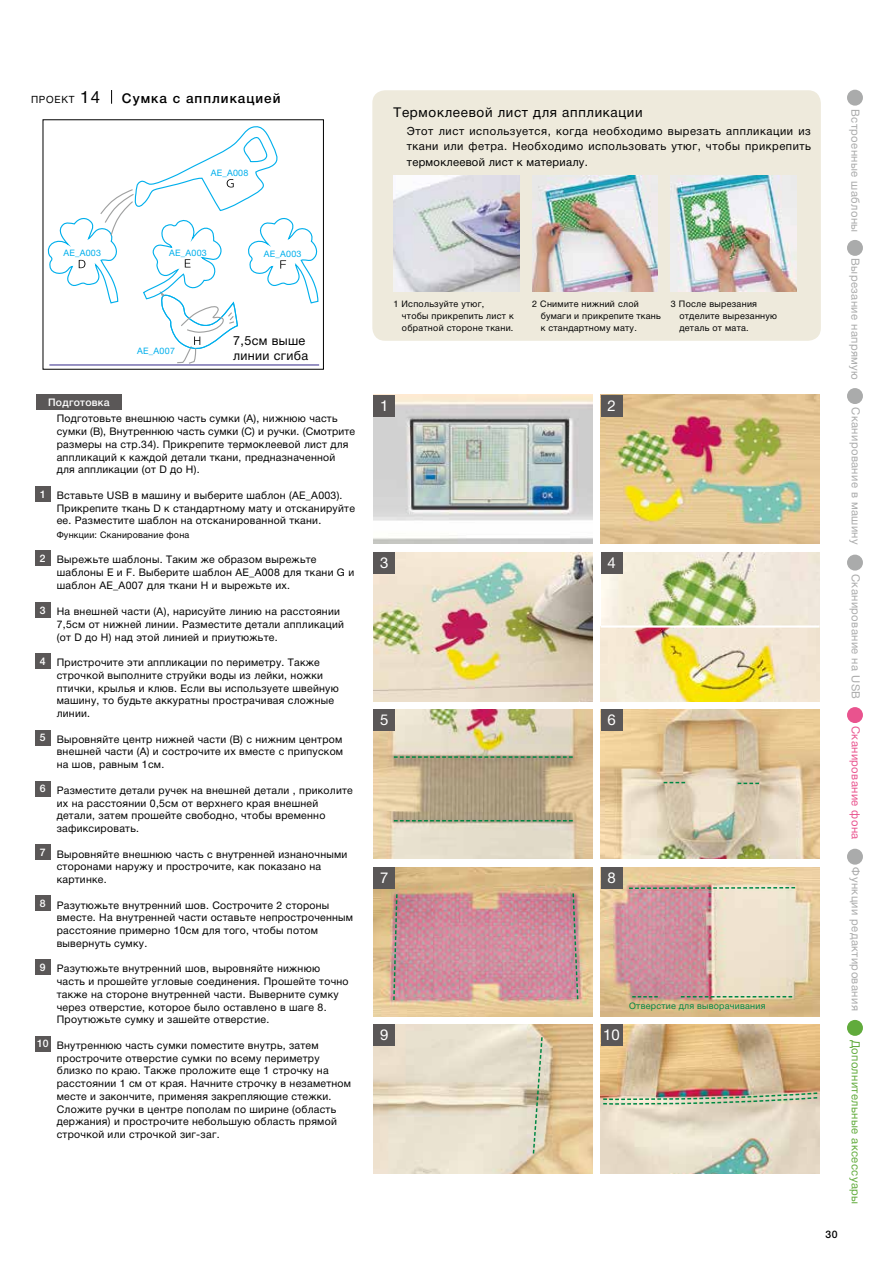
<style>
.page{position:relative;width:893px;height:1263px;background:#fff}
.page>*{position:absolute;margin:0;border:0;box-sizing:border-box;transform-origin:0 0}
.t1{font:15px "Helvetica Neue Cyr";color:#fff}
.t2{font:13.5px "Helvetica Neue Cyr";letter-spacing:.05em;color:#000}
.t3{font:500 13.5px "Helvetica Neue Cyr";letter-spacing:.075em;color:#000}
.t4{font:12.6px/14.9px "Helvetica Neue Cyr";letter-spacing:.025em;color:#000}
.t5{font:11.25px/15.8px "Helvetica Neue Cyr";letter-spacing:.025em;color:#000;text-align:justify}
.t6{font:11.25px "Helvetica Neue Cyr";letter-spacing:.035em;color:#aaabab}
.t7{font:11.25px "Helvetica Neue Cyr";letter-spacing:.035em;color:#61ab3c}
.t8{font:11.25px "Helvetica Neue Cyr";letter-spacing:.035em;color:#e9538e}
.t9{font:10.5px/12.8px "Helvetica Neue Cyr";letter-spacing:.025em;color:#000}
.t10{font:500 10.5px "Helvetica Neue Cyr";letter-spacing:.025em;color:#fff}
.t11{font:500 10.5px "Helvetica Neue Cyr";color:#000}
.t12{font:10.05px "Helvetica Neue Cyr";letter-spacing:.075em;color:#000}
.t13{font:9px/12px "Helvetica Neue Cyr";letter-spacing:.03em;color:#000}
.t14{font:9px "Helvetica Neue Cyr";letter-spacing:.025em;color:#008843}
.t15{font:8.85px "Helvetica Neue Cyr";letter-spacing:.025em;color:#00afec}
.s1{font-size:16.8px}
</style>
<div class="page">
<div style="left:372px;top:90px;width:449px;height:251px;background:#eeeadc;border-radius:13px"></div>
<div style="left:43px;top:120px;width:281px;height:249px;border:1px solid #000"></div>
<img style="left:373px;top:395px;width:219px;height:149px">
<img style="left:373px;top:552px;width:219px;height:149px">
<img style="left:373px;top:710px;width:219px;height:148px">
<img style="left:373px;top:867px;width:219px;height:149px">
<img style="left:373px;top:1024px;width:219px;height:149px">
<img style="left:601px;top:395px;width:219px;height:149px">
<img style="left:601px;top:710px;width:219px;height:148px">
<img style="left:601px;top:867px;width:219px;height:149px">
<img style="left:601px;top:1024px;width:219px;height:149px">
<img style="left:394px;top:175px;width:125px;height:116px">
<img style="left:532px;top:175px;width:126px;height:116px">
<img style="left:670px;top:175px;width:126px;height:116px">
<hr style="left:49px;top:364px;width:270px;height:2px;background:#4d4398">
<img style="left:601px;top:552px;width:219px;height:149px">
<svg style="left:111px;top:90px;width:1px;height:14px"></svg>
<div style="left:373px;top:395px;width:22px;height:21px;background:#5a5757"></div>
<div style="left:373px;top:552px;width:22px;height:22px;background:#5a5757"></div>
<div style="left:373px;top:710px;width:22px;height:21px;background:#5a5757"></div>
<div style="left:373px;top:867px;width:22px;height:21px;background:#5a5757"></div>
<div style="left:373px;top:1024px;width:22px;height:22px;background:#5a5757"></div>
<div style="left:601px;top:395px;width:21px;height:21px;background:#5a5757"></div>
<div style="left:601px;top:552px;width:21px;height:22px;background:#5a5757"></div>
<div style="left:601px;top:710px;width:21px;height:21px;background:#5a5757"></div>
<div style="left:601px;top:867px;width:21px;height:21px;background:#5a5757"></div>
<div style="left:601px;top:1024px;width:21px;height:22px;background:#5a5757"></div>
<div style="left:35px;top:486px;width:15px;height:15px;background:#5a5757"></div>
<div style="left:35px;top:551px;width:15px;height:15px;background:#5a5757"></div>
<div style="left:35px;top:602px;width:15px;height:16px;background:#5a5757"></div>
<div style="left:35px;top:653px;width:15px;height:16px;background:#5a5757"></div>
<div style="left:35px;top:730px;width:15px;height:15px;background:#5a5757"></div>
<div style="left:35px;top:781px;width:15px;height:15px;background:#5a5757"></div>
<div style="left:35px;top:845px;width:15px;height:15px;background:#5a5757"></div>
<div style="left:35px;top:896px;width:15px;height:15px;background:#5a5757"></div>
<div style="left:35px;top:959px;width:15px;height:16px;background:#5a5757"></div>
<div style="left:35px;top:1036px;width:15px;height:15px;background:#5a5757"></div>
<div style="left:36px;top:395px;width:85px;height:15px;background:#5a5757"></div>
<svg style="left:394px;top:756px;width:179px;height:2px"></svg>
<svg style="left:664px;top:782px;width:21px;height:1px"></svg>
<svg style="left:627px;top:886px;width:170px;height:4px"></svg>
<svg style="left:532px;top:1036px;width:12px;height:119px"></svg>
<svg style="left:392px;top:893px;width:6px;height:108px"></svg>
<svg style="left:572px;top:892px;width:7px;height:109px"></svg>
<svg style="left:632px;top:996px;width:26px;height:1px"></svg>
<svg style="left:738px;top:783px;width:21px;height:1px"></svg>
<svg style="left:394px;top:820px;width:179px;height:1px"></svg>
<img style="left:602px;top:1091px;width:217px;height:15px">
<svg style="left:681px;top:996px;width:111px;height:1px"></svg>
<hr style="left:601px;top:625px;width:219px;height:3px;background:#fff">
<svg style="left:43px;top:122px;width:276px;height:243px"></svg>
<div style="left:847px;top:90px;width:16px;height:16px;background:#aaabab;border-radius:50%"></div>
<div style="left:847px;top:240px;width:16px;height:16px;background:#aaabab;border-radius:50%"></div>
<div style="left:847px;top:388px;width:16px;height:16px;background:#aaabab;border-radius:50%"></div>
<div style="left:847px;top:555px;width:16px;height:16px;background:#aaabab;border-radius:50%"></div>
<div style="left:847px;top:707px;width:16px;height:16px;background:#e9538e;border-radius:50%"></div>
<div style="left:847px;top:849px;width:16px;height:16px;background:#aaabab;border-radius:50%"></div>
<div style="left:847px;top:1020px;width:16px;height:16px;background:#61ab3c;border-radius:50%"></div>
<p class="t12" style="left:31px;top:94px;width:70px">ПРОЕКТ <span class="s1">14</span></p>
<p class="t3" style="left:122px;top:91px;width:160px">Сумка с аппликацией</p>
<p class="t15" style="left:211px;top:168px;width:39px">AE_A008</p>
<p class="t15" style="left:63px;top:248px;width:39px">AE_A003</p>
<p class="t15" style="left:169px;top:248px;width:39px">AE_A003</p>
<p class="t15" style="left:264px;top:249px;width:39px">AE_A003</p>
<p class="t10" style="left:48px;top:397px;width:63px">Подготовка</p>
<p class="t15" style="left:137px;top:346px;width:39px">AE_A007</p>
<p class="t4" style="left:233px;top:334px;width:76px">7,5см выше линии сгиба</p>
<p class="t10" style="left:40px;top:488px;width:7px">1</p>
<p class="t10" style="left:40px;top:553px;width:7px">2</p>
<p class="t10" style="left:40px;top:604px;width:7px">3</p>
<p class="t10" style="left:40px;top:655px;width:7px">4</p>
<p class="t10" style="left:40px;top:732px;width:7px">5</p>
<p class="t10" style="left:40px;top:783px;width:7px">6</p>
<p class="t10" style="left:40px;top:847px;width:7px">7</p>
<p class="t10" style="left:40px;top:898px;width:7px">8</p>
<p class="t10" style="left:40px;top:961px;width:7px">9</p>
<p class="t10" style="left:37px;top:1038px;width:13px">10</p>
<p class="t9" style="left:57px;top:412px;width:300px">Подготовьте внешнюю часть сумки (A), нижнюю часть сумки (B), Внутреннюю часть сумки (С) и ручки. (Смотрите размеры на стр.34). Прикрепите термоклеевой лист для аппликаций к каждой детали ткани, предназначенной для аппликации (от D до H).</p>
<p class="t9" style="left:57px;top:489px;width:300px">Вставьте USB в машину и выберите шаблон (AE_A003).<br>Прикрепите ткань D к стандартному мату и отсканируйте ее. Разместите шаблон на отсканированной ткани.</p>
<p class="t13" style="left:57px;top:529px;width:134px">Функции: Сканирование фона</p>
<p class="t9" style="left:57px;top:553px;width:299px">Вырежьте шаблоны. Таким же образом вырежьте шаблоны E и F. Выберите шаблон AE_A008 для ткани G и шаблон AE_A007 для ткани H и вырежьте их.</p>
<p class="t9" style="left:57px;top:605px;width:289px">На внешней части (А), нарисуйте линию на расстоянии<br>7,5см от нижней линии. Разместите детали аппликаций (от D до H) над этой линией и приутюжьте.</p>
<p class="t9" style="left:57px;top:656px;width:284px">Пристрочите эти аппликации по периметру. Также строчкой выполните струйки воды из лейки, ножки птички, крылья и клюв. Если вы используете швейную машину, то будьте аккуратны прострачивая сложные линии.</p>
<p class="t9" style="left:57px;top:733px;width:288px;text-align:justify">Выровняйте центр нижней части (В) с нижним центром внешней части (А) и сострочите их вместе с припуском на шов, равным 1см.</p>
<p class="t9" style="left:57px;top:784px;width:298px">Разместите детали ручек на внешней детали , приколите их на расстоянии 0,5см от верхнего края внешней детали, затем прошейте свободно, чтобы временно зафиксировать.</p>
<p class="t9" style="left:57px;top:847px;width:292px">Выровняйте внешнюю часть с внутренней изнаночными сторонами наружу и прострочите, как показано на картинке.</p>
<p class="t9" style="left:57px;top:898px;width:298px">Разутюжьте внутренний шов. Сострочите 2 стороны вместе. На внутренней части оставьте непростроченным расстояние примерно 10см для того, чтобы потом вывернуть сумку.</p>
<p class="t9" style="left:57px;top:962px;width:293px">Разутюжьте внутренний шов, выровняйте нижнюю часть и прошейте угловые соединения. Прошейте точно также на стороне внутренней части. Выверните сумку через отверстие, которое было оставлено в шаге 8.<br>Проутюжьте сумку и зашейте отверстие.</p>
<p class="t9" style="left:57px;top:1039px;width:296px">Внутреннюю часть сумки поместите внутрь, затем прострочите отверстие сумки по всему периметру близко по краю. Также проложите еще 1 строчку на расстоянии 1 см от края. Начните строчку в незаметном месте и закончите, применяя закрепляющие стежки.<br>Сложите ручки в центре пополам по ширине (область держания) и прострочите небольшую область прямой строчкой или строчкой зиг-заг.</p>
<p class="t2" style="left:394px;top:105px;width:250px">Термоклеевой лист для аппликации</p>
<p class="t5" style="left:407px;top:123px;width:406px">Этот лист используется, когда необходимо вырезать аппликации из ткани или фетра. Необходимо использовать утюг, чтобы прикрепить термоклеевой лист к материалу.</p>
<p class="t13" style="left:402px;top:298px;width:113px;text-indent:-9px">1 Используйте утюг,<br>чтобы прикрепить лист к обратной стороне ткани.</p>
<p class="t13" style="left:541px;top:298px;width:122px;text-indent:-9px">2 Снимите нижний слой бумаги и прикрепите ткань к стандартному мату.</p>
<p class="t13" style="left:679px;top:298px;width:99px;text-indent:-9px">3 После вырезания отделите вырезанную деталь от мата.</p>
<h1 class="t1" style="left:380px;top:397px;width:10px">1</h1>
<h1 class="t1" style="left:607px;top:397px;width:10px">2</h1>
<h1 class="t1" style="left:380px;top:554px;width:10px">3</h1>
<h1 class="t1" style="left:607px;top:554px;width:10px">4</h1>
<h1 class="t1" style="left:380px;top:712px;width:10px">5</h1>
<h1 class="t1" style="left:607px;top:712px;width:10px">6</h1>
<h1 class="t1" style="left:380px;top:869px;width:10px">7</h1>
<h1 class="t1" style="left:607px;top:869px;width:10px">8</h1>
<p class="t14" style="left:629px;top:1000px;width:138px">Отверстие для выворачивания</p>
<h1 class="t1" style="left:380px;top:1027px;width:10px">9</h1>
<h1 class="t1" style="left:603px;top:1027px;width:18px">10</h1>
<p class="t11" style="left:825px;top:1228px;width:14px">30</p>
<p class="t6" style="left:862px;top:109px;width:124px;rotate:90deg">Встроенные шаблоны</p>
<p class="t6" style="left:862px;top:258px;width:123px;rotate:90deg">Вырезание напрямую</p>
<p class="t6" style="left:862px;top:407px;width:139px;rotate:90deg">Сканирование в машину</p>
<p class="t6" style="left:862px;top:574px;width:127px;rotate:90deg">Сканирование на USB</p>
<p class="t8" style="left:862px;top:726px;width:115px;rotate:90deg">Сканирование фона</p>
<p class="t6" style="left:862px;top:867px;width:145px;rotate:90deg">Функции редактирования</p>
<p class="t7" style="left:862px;top:1039px;width:166px;rotate:90deg">Дополнительные аксессуары</p>
</div>
